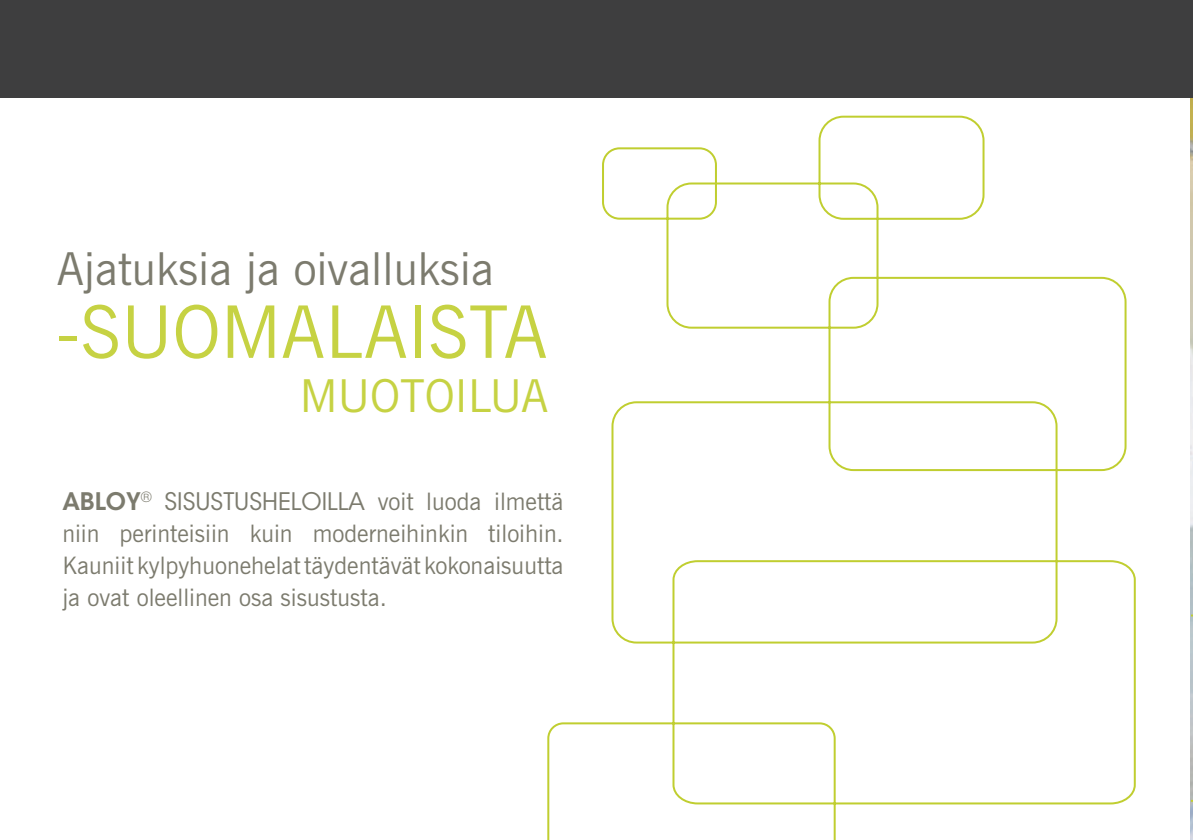
<style>
.page{position:relative;width:1193px;height:840px;background:#fff}
.page>*{position:absolute;margin:0;border:0;box-sizing:border-box;transform-origin:0 0}
.t1{font:72.4px "News Gothic BT";color:#c6d243}
.t2{font:45.2px "News Gothic BT";color:#7c7b6e}
.t3{font:45.2px "News Gothic BT";color:#c6d243}
.t4{font:24px/32px "News Gothic BT";color:#7c7b6e;text-align:justify}
.t5{font:24px "ITC Avant Garde Std";color:#7c7b6e}
.s1{font-weight:600}
</style>
<div class="page">
<div style="left:0;top:0;width:1191px;height:97px;background:#3e3e3f"></div>
<svg style="left:547px;top:115px;width:589px;height:724px"></svg>
<img style="left:1191px;top:97px;width:2px;height:742px">
<hr style="left:1189px;top:0;width:4px;height:97px;background:#3e3e3f">
<svg style="left:1192px;top:97px;width:1px;height:705px"></svg>
<h2 class="t2" style="left:57px;top:242px;width:439px">Ajatuksia ja oivalluksia</h2>
<h1 class="t1" style="left:57px;top:288px;width:492px">-SUOMALAISTA</h1>
<h2 class="t3" style="left:300px;top:368px;width:250px">MUOTOILUA</h2>
<p class="t5" style="left:62px;top:486px;width:128px"><span class="s1">ABLOY</span><sup>®</sup> SISUSTUS</p>
<p class="t5" style="left:262px;top:486px;width:30px">HELOILLA</p>
<p class="t4" style="left:62px;top:485px;width:503px;text-indent:315px">voit luoda ilmettä niin perinteisiin kuin moderneihinkin tiloihin.<br>Kauniit kylpyhuonehelat täydentävät kokonaisuutta ja ovat oleellinen osa sisustusta.</p>
</div>
